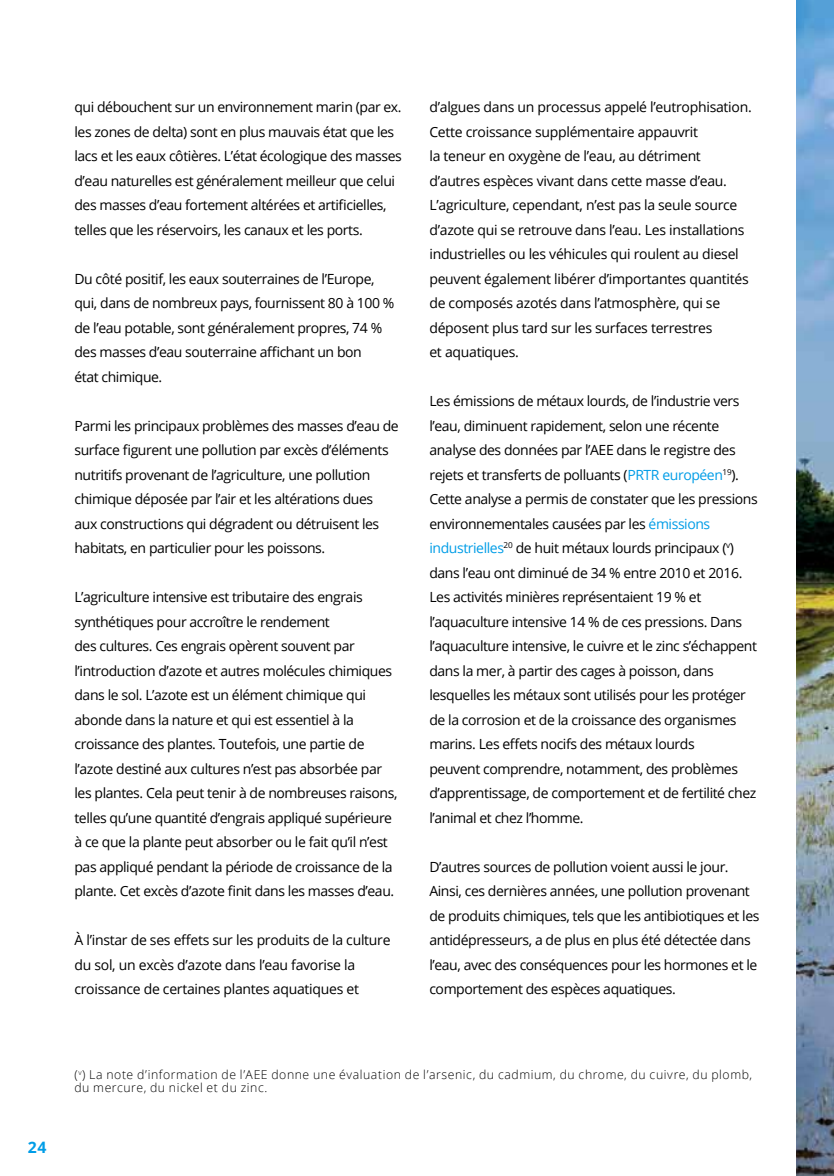
<style>
.page{position:relative;width:834px;height:1176px;background:#fff}
.page>*{position:absolute;margin:0;border:0;box-sizing:border-box;transform-origin:0 0}
.t1{font:700 15.75px "Open Sans";color:#009de7}
.t2{font:14px/24.5px "Open Sans";letter-spacing:-.03em;color:#000}
.t3{font:300 12.25px/13.3px "Open Sans";letter-spacing:.045em;color:#000}
.s1{color:#009de7}
</style>
<div class="page">
<img style="left:796px;top:0;width:37px;height:1176px">
<p class="t2" style="left:74px;top:94px;width:329px">qui débouchent sur un environnement marin (par ex. les zones de delta) sont en plus mauvais état que les lacs et les eaux côtières. L’état écologique des masses d’eau naturelles est généralement meilleur que celui des masses d’eau fortement altérées et artificielles, telles que les réservoirs, les canaux et les ports.</p>
<p class="t2" style="left:74px;top:266px;width:321px">Du côté positif, les eaux souterraines de l’Europe, qui, dans de nombreux pays, fournissent 80 à 100 % de l’eau potable, sont généralement propres, 74 % des masses d’eau souterraine affichant un bon<br>état chimique.</p>
<p class="t2" style="left:74px;top:413px;width:326px">Parmi les principaux problèmes des masses d’eau de surface figurent une pollution par excès d’éléments nutritifs provenant de l’agriculture, une pollution chimique déposée par l’air et les altérations dues aux constructions qui dégradent ou détruisent les habitats, en particulier pour les poissons.</p>
<p class="t2" style="left:74px;top:584px;width:324px">L’agriculture intensive est tributaire des engrais synthétiques pour accroître le rendement<br>des cultures. Ces engrais opèrent souvent par l’introduction d’azote et autres molécules chimiques dans le sol. L’azote est un élément chimique qui abonde dans la nature et qui est essentiel à la croissance des plantes. Toutefois, une partie de l’azote destiné aux cultures n’est pas absorbée par les plantes. Cela peut tenir à de nombreuses raisons, telles qu’une quantité d’engrais appliqué supérieure à ce que la plante peut absorber ou le fait qu’il n’est pas appliqué pendant la période de croissance de la plante. Cet excès d’azote finit dans les masses d’eau.</p>
<p class="t2" style="left:74px;top:927px;width:317px">À l’instar de ses effets sur les produits de la culture du sol, un excès d’azote dans l’eau favorise la croissance de certaines plantes aquatiques et</p>
<p class="t2" style="left:429px;top:94px;width:324px">d’algues dans un processus appelé l’eutrophisation.<br>Cette croissance supplémentaire appauvrit<br>la teneur en oxygène de l’eau, au détriment d’autres espèces vivant dans cette masse d’eau.<br>L’agriculture, cependant, n’est pas la seule source d’azote qui se retrouve dans l’eau. Les installations industrielles ou les véhicules qui roulent au diesel peuvent également libérer d’importantes quantités de composés azotés dans l’atmosphère, qui se déposent plus tard sur les surfaces terrestres<br>et aquatiques.</p>
<p class="t2" style="left:429px;top:388px;width:330px">Les émissions de métaux lourds, de l’industrie vers l’eau, diminuent rapidement, selon une récente analyse des données par l’AEE dans le registre des rejets et transferts de polluants (<span class="s1">PRTR européen</span><sup>19</sup>).<br>Cette analyse a permis de constater que les pressions environnementales causées par les <span class="s1">émissions industrielles</span><sup>20</sup> de huit métaux lourds principaux (<sup>v</sup>) dans l’eau ont diminué de 34 % entre 2010 et 2016.<br>Les activités minières représentaient 19 % et l’aquaculture intensive 14 % de ces pressions. Dans l’aquaculture intensive, le cuivre et le zinc s’échappent dans la mer, à partir des cages à poisson, dans lesquelles les métaux sont utilisés pour les protéger de la corrosion et de la croissance des organismes marins. Les effets nocifs des métaux lourds<br>peuvent comprendre, notamment, des problèmes d’apprentissage, de comportement et de fertilité chez l’animal et chez l’homme.</p>
<p class="t2" style="left:429px;top:854px;width:331px">D’autres sources de pollution voient aussi le jour.<br>Ainsi, ces dernières années, une pollution provenant de produits chimiques, tels que les antibiotiques et les antidépresseurs, a de plus en plus été détectée dans l’eau, avec des conséquences pour les hormones et le comportement des espèces aquatiques.</p>
<p class="t1" style="left:28px;top:1136px;width:20px">24</p>
<p class="t3" style="left:74px;top:1067px;width:679px">(<sup>v</sup>) La note d’information de l’AEE donne une évaluation de l’arsenic, du cadmium, du chrome, du cuivre, du plomb, du mercure, du nickel et du zinc.</p>
</div>
